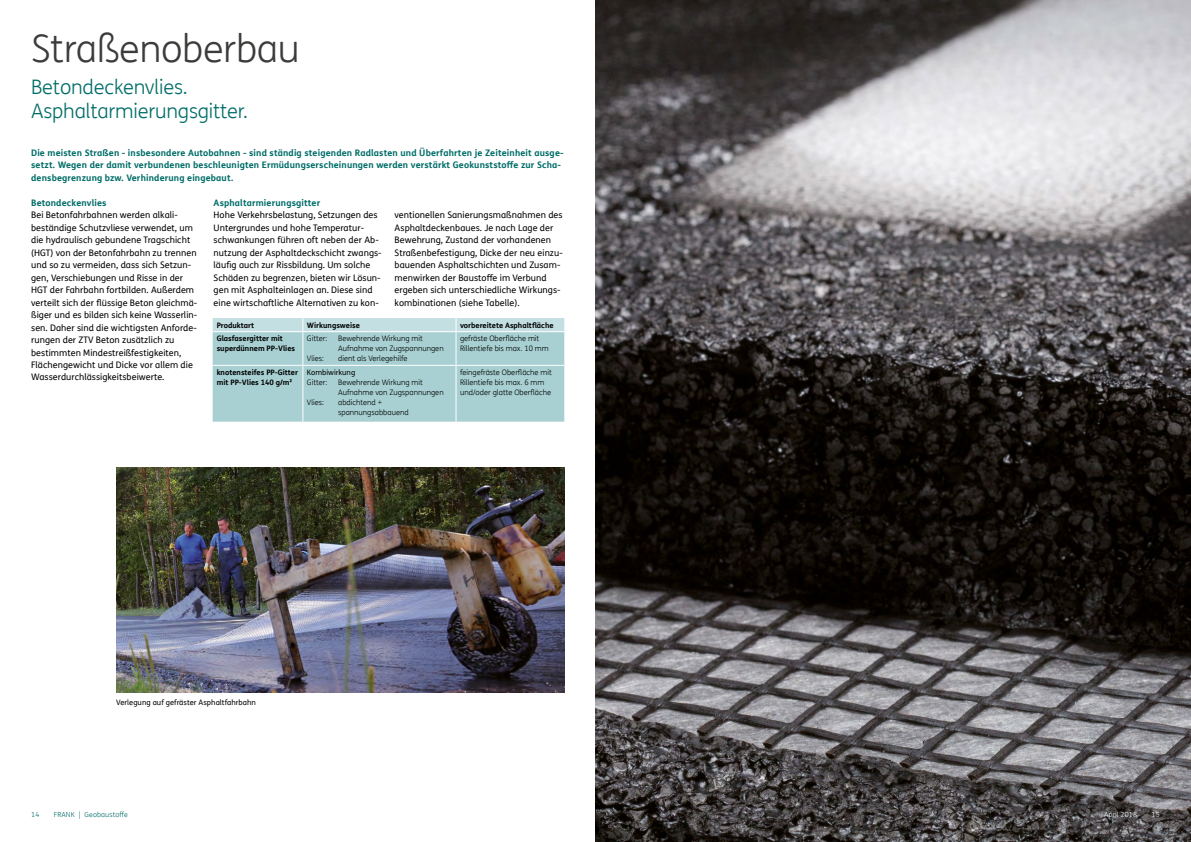
<style>
.page{position:relative;width:1191px;height:842px;background:#fff}
.page>*{position:absolute;margin:0;border:0;box-sizing:border-box;transform-origin:0 0}
.t1{font:300 38px "FS Me Pro";letter-spacing:-.01em;color:#3c3c3b}
.t2{font:300 20px/24.9px "FS Me Pro";letter-spacing:-.01em;color:#006d68}
.t3{font:9px/12.5px "FS Me Pro";letter-spacing:.005em;color:#000}
.t4{font:700 9px/12.5px "FS Me Pro";letter-spacing:.015em;color:#006d68}
.t5{font:300 7.5px/10px "FS Me Pro";color:#000}
.t6{font:700 7.5px/10px "FS Me Pro";color:#000}
.t7{font:7.5px "FS Me Pro";letter-spacing:.005em;color:#000}
.t8{font:300 7px "FS Me Pro";letter-spacing:.02em;color:#006d68}
.t9{font:300 7px "FS Me Pro";letter-spacing:.02em;color:#fff}
</style>
<div class="page">
<img style="left:595px;top:0;width:596px;height:842px">
<img style="left:116px;top:468px;width:448px;height:224px">
<svg style="left:213px;top:318px;width:351px;height:104px"></svg>
<hr style="left:213px;top:331px;width:90px;height:1px;background:#fff">
<hr style="left:303px;top:331px;width:153px;height:1px;background:#fff">
<hr style="left:302px;top:332px;width:1px;height:33px;background:#fff">
<hr style="left:456px;top:331px;width:108px;height:1px;background:#fff">
<hr style="left:455px;top:332px;width:1px;height:33px;background:#fff">
<hr style="left:213px;top:365px;width:90px;height:1px;background:#fff">
<hr style="left:303px;top:365px;width:153px;height:1px;background:#fff">
<hr style="left:302px;top:366px;width:1px;height:56px;background:#fff">
<hr style="left:456px;top:365px;width:108px;height:1px;background:#fff">
<hr style="left:455px;top:366px;width:1px;height:56px;background:#fff">
<h1 class="t1" style="left:31px;top:23px;width:270px">Straßenoberbau</h1>
<h2 class="t2" style="left:31px;top:74px;width:218px">Betondeckenvlies.<br>Asphaltarmierungsgitter.</h2>
<p class="t4" style="left:31px;top:146px;width:534px">Die meisten Straßen - insbesondere Autobahnen - sind ständig steigenden Radlasten und Überfahrten je Zeiteinheit ausge&shy;setzt. Wegen der damit verbundenen beschleunigten Ermüdungserscheinungen werden verstärkt Geokunststoffe zur Scha&shy;densbegrenzung bzw. Verhinderung eingebaut.</p>
<p class="t4" style="left:31px;top:196px;width:77px">Betondeckenvlies</p>
<p class="t3" style="left:31px;top:209px;width:168px">Bei Betonfahrbahnen werden alkali&shy;beständige Schutzvliese verwendet, um die hydraulisch gebundene Tragschicht (HGT) von der Betonfahrbahn zu trennen und so zu vermeiden, dass sich Setzun&shy;gen, Verschiebungen und Risse in der HGT der Fahrbahn fortbilden. Außerdem verteilt sich der flüssige Beton gleichmä&shy;ßiger und es bilden sich keine Wasserlin&shy;sen. Daher sind die wichtigsten Anforde&shy;rungen der ZTV Beton zusätzlich zu bestimmten Mindestreißfestigkeiten, Flächengewicht und Dicke vor allem die Wasserdurchlässigkeitsbeiwerte.</p>
<p class="t4" style="left:214px;top:196px;width:108px">Asphaltarmierungsgitter</p>
<p class="t3" style="left:214px;top:209px;width:170px">Hohe Verkehrsbelastung, Setzungen des Untergrundes und hohe Temperatur&shy;schwankungen führen oft neben der Ab&shy;nutzung der Asphaltdeckschicht zwangs&shy;läufig auch zur Rissbildung. Um solche Schäden zu begrenzen, bieten wir Lösun&shy;gen mit Asphalteinlagen an. Diese sind eine wirtschaftliche Alternativen zu kon-</p>
<p class="t3" style="left:394px;top:209px;width:170px">ventionellen Sanierungsmaßnahmen des Asphaltdeckenbaues. Je nach Lage der Bewehrung, Zustand der vorhandenen Straßenbefestigung, Dicke der neu einzu&shy;bauenden Asphaltschichten und Zusam&shy;menwirken der Baustoffe im Verbund ergeben sich unterschiedliche Wirkungs&shy;kombinationen (siehe Tabelle).</p>
<p class="t6" style="left:217px;top:320px;width:39px">Produktart</p>
<p class="t6" style="left:307px;top:320px;width:54px">Wirkungsweise</p>
<p class="t6" style="left:460px;top:320px;width:95px">vorbereitete Asphaltfläche</p>
<p class="t6" style="left:217px;top:333px;width:80px">Glasfasergitter mit superdünnem PP-Vlies</p>
<p class="t5" style="left:307px;top:333px;width:22px">Gitter:</p>
<p class="t5" style="left:338px;top:333px;width:107px">Bewehrende Wirkung mit<br>Aufnahme von Zugspannungen</p>
<p class="t5" style="left:307px;top:353px;width:19px">Vlies:</p>
<p class="t5" style="left:338px;top:353px;width:71px">dient als Verlegehilfe</p>
<p class="t5" style="left:460px;top:333px;width:90px">gefräste Oberfläche mit<br>Rillentiefe bis max. 10 mm</p>
<p class="t5" style="left:460px;top:367px;width:93px">feingefräste Oberfläche mit<br>Rillentiefe bis max. 6 mm und/oder glatte Oberfläche</p>
<p class="t6" style="left:217px;top:367px;width:83px">knotensteifes PP-Gitter mit PP-Vlies 140 g/m²</p>
<p class="t7" style="left:307px;top:367px;width:50px">Kombiwirkung</p>
<p class="t5" style="left:307px;top:377px;width:22px">Gitter:</p>
<p class="t5" style="left:338px;top:377px;width:107px">Bewehrende Wirkung mit<br>Aufnahme von Zugspannungen</p>
<p class="t5" style="left:307px;top:397px;width:19px">Vlies:</p>
<p class="t5" style="left:338px;top:397px;width:72px">abdichtend + spannungsabbauend</p>
<p class="t7" style="left:116px;top:697px;width:141px">Verlegung auf gefräster Asphaltfahrbahn</p>
<p class="t8" style="left:31px;top:810px;width:10px">14</p>
<p class="t8" style="left:54px;top:810px;width:76px">FRANK | Geobaustoffe</p>
<p class="t9" style="left:1104px;top:810px;width:35px">April 2018</p>
<p class="t9" style="left:1151px;top:810px;width:10px">15</p>
</div>
